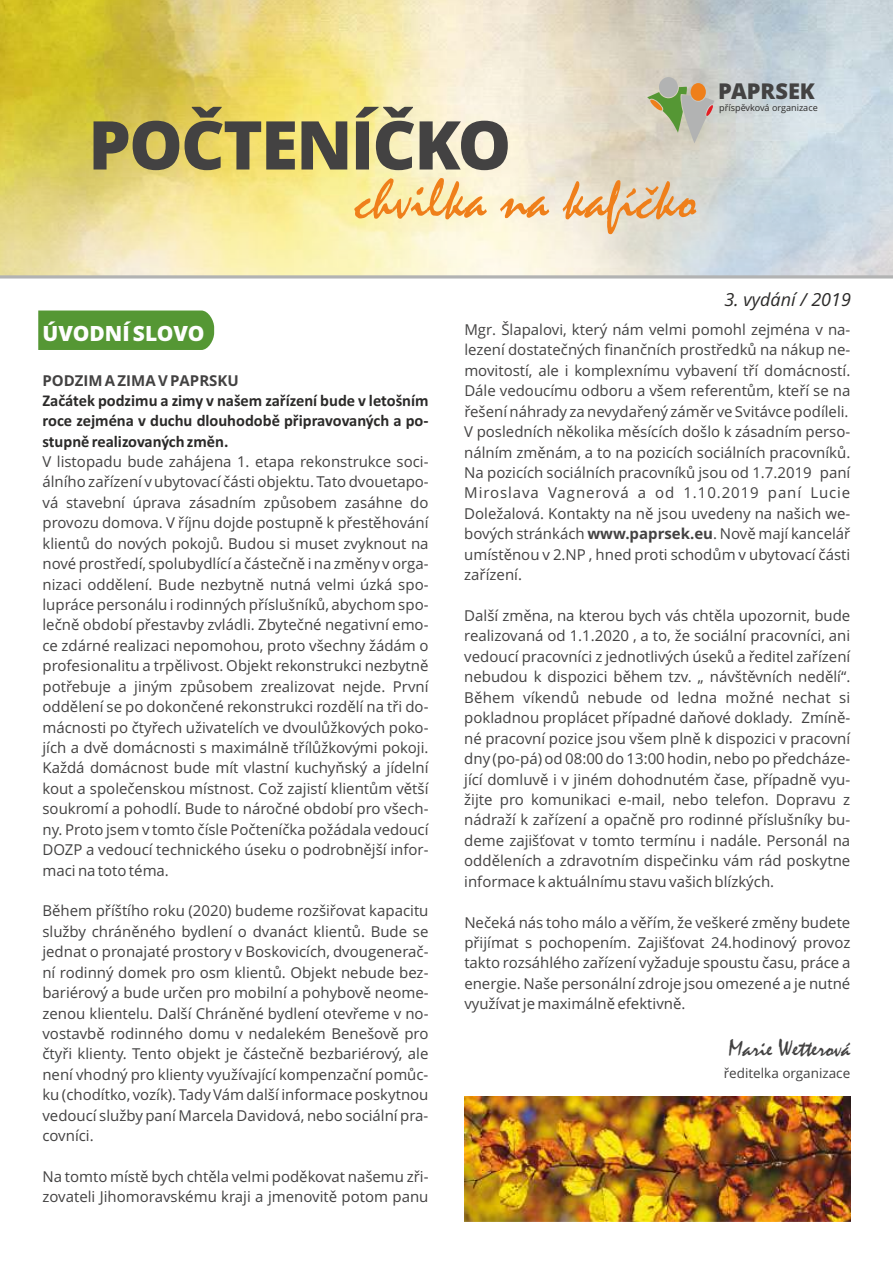
<style>
.page{position:relative;width:893px;height:1263px;background:#fff}
.page>*{position:absolute;margin:0;border:0;box-sizing:border-box;transform-origin:0 0}
.t1{font:800 67.35px "Open Sans";letter-spacing:-.025em;color:#434242}
.t2{font:57.15px "Mistral";color:#ef7f1a}
.t3{font:24px "Mistral";color:#434242}
.t4{font:800 21.75px "Open Sans";color:#434242}
.t5{font:800 21px "Open Sans";color:#fefefe}
.t6{font:italic 18px "Open Sans";color:#2b2a29}
.t7{font:700 16.5px/20.1px "Calibri";color:#2b2a29;text-align:justify}
.t8{font:15px/20.4px "Open Sans";color:#434242;text-align:justify}
.t9{font:700 15px "Open Sans";color:#434242}
.t10{font:13.5px "Open Sans";color:#434242}
.t11{font:9.15px "Open Sans";color:#2b2a29}
.s1{font-weight:700}
</style>
<div class="page">
<div style="left:38px;top:310px;width:176px;height:40px;background:#559734"></div>
<img style="left:0;top:0;width:893px;height:275px">
<svg style="left:0;top:275px;width:893px;height:4px;background:#bfc0be"></svg>
<div style="left:659px;top:77px;width:19px;height:20px;background:#b2b3b3;border-radius:50%"></div>
<svg style="left:647px;top:87px;width:68px;height:56px;background:#b6bba0"></svg>
<div style="left:691px;top:83px;width:15px;height:18px;background:#ef7f1a;border-radius:50%"></div>
<img style="left:464px;top:1096px;width:386px;height:126px">
<h1 class="t1" style="left:88px;top:118px;width:424px">POČTENÍČKO</h1>
<h2 class="t2" style="left:355px;top:180px;width:343px">chvilka na kafíčko</h2>
<h3 class="t4" style="left:718px;top:82px;width:98px">PAPRSEK</h3>
<p class="t11" style="left:719px;top:104px;width:100px">příspěvková organizace</p>
<p class="t6" style="left:724px;top:292px;width:128px">3. vydání / 2019</p>
<h3 class="t5" style="left:42px;top:325px;width:164px">ÚVODNÍ SLOVO</h3>
<p class="t9" style="left:42px;top:375px;width:198px">PODZIM A ZIMA V PAPRSKU</p>
<p class="t7" style="left:43px;top:392px;width:388px">Začátek podzimu a zimy v našem zařízení bude v letošním roce zejména v duchu dlouhodobě připravovaných a po&shy;stupně realizovaných změn.</p>
<p class="t8" style="left:42px;top:453px;width:388px">V listopadu bude zahájena 1. etapa rekonstrukce soci&shy;álního zařízení v ubytovací části objektu. Tato dvouetapo&shy;vá stavební úprava zásadním způsobem zasáhne do provozu domova. V říjnu dojde postupně k přestěhování klientů do nových pokojů. Budou si muset zvyknout na nové prostředí, spolubydlící a částečně i na změny v orga&shy;nizaci oddělení. Bude nezbytně nutná velmi úzká spo&shy;lupráce personálu i rodinných příslušníků, abychom spo&shy;lečně období přestavby zvládli. Zbytečné negativní emo&shy;ce zdárné realizaci nepomohou, proto všechny žádám o profesionalitu a trpělivost. Objekt rekonstrukci nezbytně potřebuje a jiným způsobem zrealizovat nejde. První oddělení se po dokončené rekonstrukci rozdělí na tři do&shy;mácnosti po čtyřech uživatelích ve dvoulůžkových poko&shy;jích a dvě domácnosti s maximálně třílůžkovými pokoji.<br>Každá domácnost bude mít vlastní kuchyňský a jídelní kout a společenskou místnost. Což zajistí klientům větší soukromí a pohodlí. Bude to náročné období pro všech&shy;ny. Proto jsem v tomto čísle Počteníčka požádala vedoucí DOZP a vedoucí technického úseku o podrobnější infor&shy;maci na toto téma.</p>
<p class="t8" style="left:42px;top:902px;width:388px">Během příštího roku (2020) budeme rozšiřovat kapacitu služby chráněného bydlení o dvanáct klientů. Bude se jednat o pronajaté prostory v Boskovicích, dvougenerač&shy;ní rodinný domek pro osm klientů. Objekt nebude bez&shy;bariérový a bude určen pro mobilní a pohybově neome&shy;zenou klientelu. Další Chráněné bydlení otevřeme v no&shy;vostavbě rodinného domu v nedalekém Benešově pro čtyři klienty. Tento objekt je částečně bezbariérový, ale není vhodný pro klienty využívající kompenzační pomůc&shy;ku (chodítko, vozík). Tady Vám další informace poskytnou vedoucí služby paní Marcela Davidová, nebo sociální pra&shy;covníci.</p>
<p class="t8" style="left:42px;top:1168px;width:388px">Na tomto místě bych chtěla velmi poděkovat našemu zři&shy;zovateli Jihomoravskému kraji a jmenovitě potom panu</p>
<p class="t8" style="left:464px;top:321px;width:388px">Mgr. Šlapalovi, který nám velmi pomohl zejména v na&shy;lezení dostatečných finančních prostředků na nákup ne&shy;movitostí, ale i komplexnímu vybavení tří domácností.<br>Dále vedoucímu odboru a všem referentům, kteří se na řešení náhrady za nevydařený záměr ve Svitávce podíleli.</p>
<p class="t8" style="left:464px;top:423px;width:388px">V posledních několika měsících došlo k zásadním perso&shy;nálním změnám, a to na pozicích sociálních pracovníků.<br>Na pozicích sociálních pracovníků jsou od 1.7.2019 paní Miroslava Vagnerová a od 1.10.2019 paní Lucie Doležalová. Kontakty na ně jsou uvedeny na našich we&shy;bových stránkách <span class="s1">www.paprsek.eu</span>. Nově mají kancelář umístěnou v 2.NP , hned proti schodům v ubytovací části zařízení.</p>
<p class="t8" style="left:464px;top:607px;width:388px">Další změna, na kterou bych vás chtěla upozornit, bude realizovaná od 1.1.2020 , a to, že sociální pracovníci, ani vedoucí pracovníci z jednotlivých úseků a ředitel zařízení nebudou k dispozici během tzv. „ návštěvních nedělí“.<br>Během víkendů nebude od ledna možné nechat si pokladnou proplácet případné daňové doklady. Zmíně&shy;né pracovní pozice jsou všem plně k dispozici v pracovní dny (po-pá) od 08:00 do 13:00 hodin, nebo po předcháze&shy;jící domluvě i v jiném dohodnutém čase, případně vyu&shy;žijte pro komunikaci e-mail, nebo telefon. Dopravu z nádraží k zařízení a opačně pro rodinné příslušníky bu&shy;deme zajišťovat v tomto termínu i nadále. Personál na odděleních a zdravotním dispečinku vám rád poskytne informace k aktuálnímu stavu vašich blízkých.</p>
<p class="t8" style="left:464px;top:913px;width:388px">Nečeká nás toho málo a věřím, že veškeré změny budete přijímat s pochopením. Zajišťovat 24.hodinový provoz takto rozsáhlého zařízení vyžaduje spoustu času, práce a energie. Naše personální zdroje jsou omezené a je nutné využívat je maximálně efektivně.</p>
<h3 class="t3" style="left:729px;top:1040px;width:123px">Marie Wetterová</h3>
<p class="t10" style="left:724px;top:1067px;width:128px">ředitelka organizace</p>
</div>
